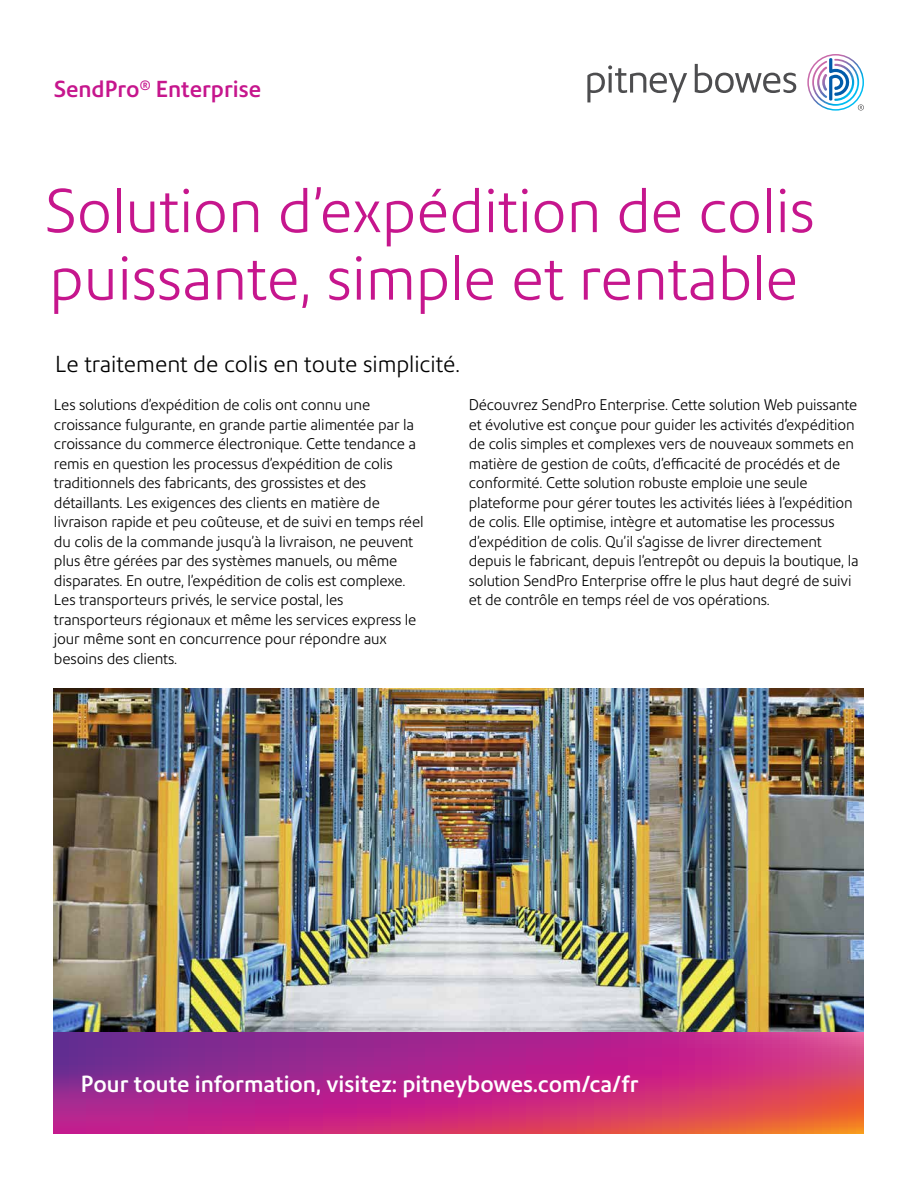
<style>
.page{position:relative;width:918px;height:1188px;background:#fff}
.page>*{position:absolute;margin:0;border:0;box-sizing:border-box;transform-origin:0 0}
.t1{font:300 60px/67.5px "Precision Sans";color:#c6168d}
.t2{font:500 22.5px "Precision Sans";color:#fff}
.t3{font:300 22.5px "Precision Sans";color:#000}
.t4{font:500 22.5px "Precision Sans";color:#c6168d}
.t5{font:300 15px/19.5px "Precision Sans";letter-spacing:-.01em;color:#000}
</style>
<div class="page">
<img style="left:54px;top:688px;width:810px;height:345px">
<svg style="left:54px;top:1033px;width:810px;height:101px;background:#b82d80"></svg>
<svg style="left:587px;top:64px;width:209px;height:38px"></svg>
<svg style="left:807px;top:54px;width:57px;height:57px"></svg>
<h2 class="t4" style="left:54px;top:76px;width:209px">SendPro<sup>®</sup> Enterprise</h2>
<h1 class="t1" style="left:44px;top:177px;width:772px">Solution d’expédition de colis puissante, simple et rentable</h1>
<h2 class="t3" style="left:55px;top:350px;width:406px">Le traitement de colis en toute simplicité.</h2>
<p class="t5" style="left:54px;top:395px;width:371px">Les solutions d’expédition de colis ont connu une croissance fulgurante, en grande partie alimentée par la croissance du commerce électronique. Cette tendance a remis en question les processus d’expédition de colis traditionnels des fabricants, des grossistes et des détaillants. Les exigences des clients en matière de livraison rapide et peu coûteuse, et de suivi en temps réel du colis de la commande jusqu’à la livraison, ne peuvent plus être gérées par des systèmes manuels, ou même disparates. En outre, l’expédition de colis est complexe.<br>Les transporteurs privés, le service postal, les transporteurs régionaux et même les services express le jour même sont en concurrence pour répondre aux besoins des clients.</p>
<p class="t5" style="left:469px;top:395px;width:391px">Découvrez SendPro Enterprise. Cette solution Web puissante et évolutive est conçue pour guider les activités d’expédition de colis simples et complexes vers de nouveaux sommets en matière de gestion de coûts, d’efficacité de procédés et de conformité. Cette solution robuste emploie une seule plateforme pour gérer toutes les activités liées à l’expédition de colis. Elle optimise, intègre et automatise les processus d’expédition de colis. Qu’il s’agisse de livrer directement depuis le fabricant, depuis l’entrepôt ou depuis la boutique, la solution SendPro Enterprise offre le plus haut degré de suivi et de contrôle en temps réel de vos opérations.</p>
<h2 class="t2" style="left:81px;top:1071px;width:559px">Pour toute information, visitez: pitneybowes.com/ca/fr</h2>
</div>
